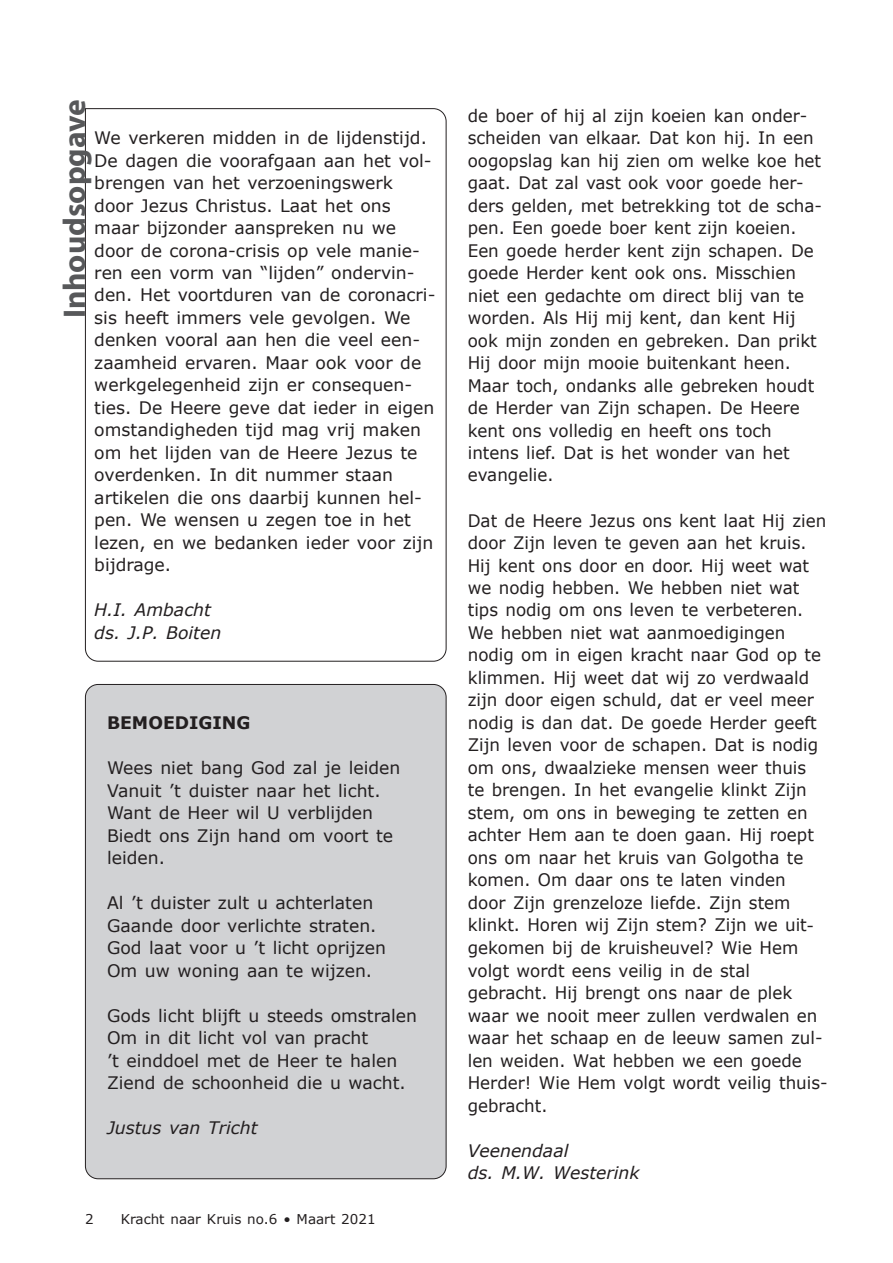
<style>
.page{position:relative;width:893px;height:1263px;background:#fff}
.page>*{position:absolute;margin:0;border:0;box-sizing:border-box;transform-origin:0 0}
.t1{font:700 31.5px "Myriad Pro";color:#57585a}
.t2{font:17.25px/22.5px "Verdana";color:#231f20}
.t3{font:italic 17.25px/22.5px "Verdana";color:#231f20}
.t4{font:700 17.25px "Verdana";color:#231f20}
.t5{font:13.5px "Verdana";color:#231f20}
</style>
<div class="page">
<svg style="left:85px;top:108px;width:362px;height:554px"></svg>
<div style="left:85px;top:684px;width:361px;height:495px;background:#d1d2d4;border-radius:13px"></div>
<h1 class="t1" style="left:57px;top:318px;width:221px;rotate:-90deg">Inhoudsopgave</h1>
<p class="t2" style="left:468px;top:104px;width:356px">de boer of hij al zijn koeien kan onder&shy;scheiden van elkaar. Dat kon hij. In een oogopslag kan hij zien om welke koe het gaat. Dat zal vast ook voor goede her&shy;ders gelden, met betrekking tot de scha&shy;pen. Een goede boer kent zijn koeien.<br>Een goede herder kent zijn schapen. De goede Herder kent ook ons. Misschien niet een gedachte om direct blij van te worden. Als Hij mij kent, dan kent Hij ook mijn zonden en gebreken. Dan prikt Hij door mijn mooie buitenkant heen.<br>Maar toch, ondanks alle gebreken houdt de Herder van Zijn schapen. De Heere kent ons volledig en heeft ons toch intens lief. Dat is het wonder van het evangelie.</p>
<p class="t2" style="left:468px;top:509px;width:361px">Dat de Heere Jezus ons kent laat Hij zien door Zijn leven te geven aan het kruis.<br>Hij kent ons door en door. Hij weet wat we nodig hebben. We hebben niet wat tips nodig om ons leven te verbeteren.<br>We hebben niet wat aanmoedigingen nodig om in eigen kracht naar God op te klimmen. Hij weet dat wij zo verdwaald zijn door eigen schuld, dat er veel meer nodig is dan dat. De goede Herder geeft Zijn leven voor de schapen. Dat is nodig om ons, dwaalzieke mensen weer thuis<br>te brengen. In het evangelie klinkt Zijn stem, om ons in beweging te zetten en achter Hem aan te doen gaan. Hij roept ons om naar het kruis van Golgotha te komen. Om daar ons te laten vinden door Zijn grenzeloze liefde. Zijn stem klinkt. Horen wij Zijn stem? Zijn we uit&shy;gekomen bij de kruisheuvel? Wie Hem volgt wordt eens veilig in de stal gebracht. Hij brengt ons naar de plek waar we nooit meer zullen verdwalen en waar het schaap en de leeuw samen zul&shy;len weiden. Wat hebben we een goede Herder! Wie Hem volgt wordt veilig thuis&shy;gebracht.</p>
<p class="t3" style="left:468px;top:1139px;width:173px">Veenendaal<br>ds. M.W. Westerink</p>
<p class="t2" style="left:94px;top:126px;width:343px">We verkeren midden in de lijdenstijd.<br>De dagen die voorafgaan aan het vol&shy;brengen van het verzoeningswerk door Jezus Christus. Laat het ons maar bijzonder aanspreken nu we door de corona-crisis op vele manie&shy;ren een vorm van “lijden” ondervin&shy;den. Het voortduren van de coronacri&shy;sis heeft immers vele gevolgen. We denken vooral aan hen die veel een&shy;zaamheid ervaren. Maar ook voor de werkgelegenheid zijn er consequen&shy;ties. De Heere geve dat ieder in eigen omstandigheden tijd mag vrij maken om het lijden van de Heere Jezus te overdenken. In dit nummer staan artikelen die ons daarbij kunnen hel&shy;pen. We wensen u zegen toe in het lezen, en we bedanken ieder voor zijn bijdrage.</p>
<p class="t3" style="left:94px;top:599px;width:128px">H.I. Ambacht ds. J.P. Boiten</p>
<p class="t4" style="left:107px;top:711px;width:145px">BEMOEDIGING</p>
<p class="t2" style="left:107px;top:756px;width:295px">Wees niet bang God zal je leiden<br>Vanuit ’t duister naar het licht.<br>Want de Heer wil U verblijden<br>Biedt ons Zijn hand om voort te leiden.</p>
<p class="t2" style="left:107px;top:891px;width:280px">Al ’t duister zult u achterlaten<br>Gaande door verlichte straten.<br>God laat voor u ’t licht oprijzen<br>Om uw woning aan te wijzen.</p>
<p class="t2" style="left:107px;top:1004px;width:312px">Gods licht blijft u steeds omstralen<br>Om in dit licht vol van pracht<br>’t einddoel met de Heer te halen<br>Ziend de schoonheid die u wacht.</p>
<p class="t3" style="left:107px;top:1116px;width:152px">Justus van Tricht</p>
<p class="t5" style="left:85px;top:1210px;width:10px">2</p>
<p class="t5" style="left:121px;top:1210px;width:256px">Kracht naar Kruis no.6 • Maart 2021</p>
</div>
